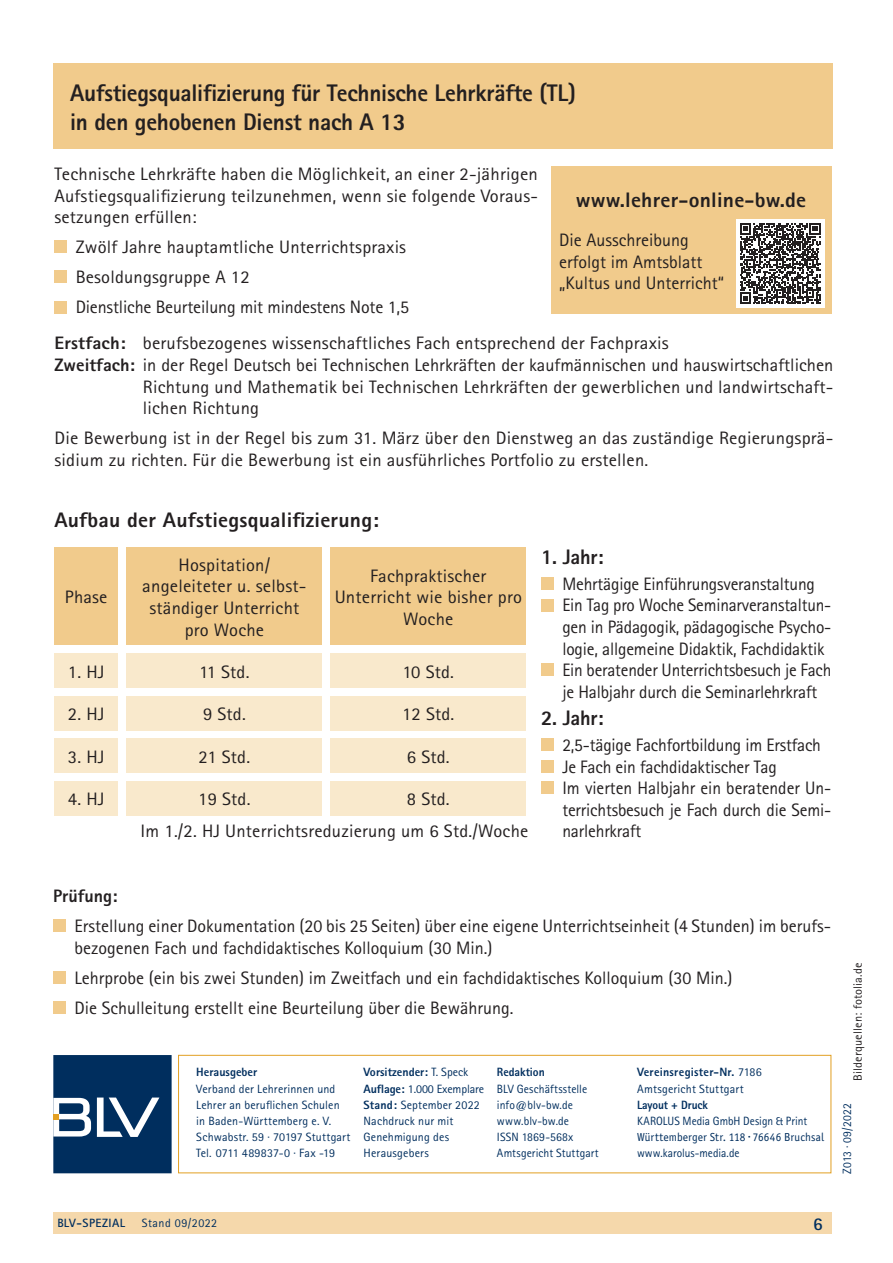
<style>
.page{position:relative;width:893px;height:1263px;background:#fff}
.page>*{position:absolute;margin:0;border:0;box-sizing:border-box;transform-origin:0 0}
.t1{font:800 24px/28.8px "Rotis Sans Serif";letter-spacing:-.01em;color:#231f20}
.t2{font:800 21px "Rotis Sans Serif";letter-spacing:.01em;color:#231f20}
.t3{font:18px/21.6px "Rotis Sans Serif";color:#231f20}
.t4{font:18px/21.6px "Rotis Sans Serif";color:#231f20;text-align:justify;scale:1.04 1}
.t5{font:800 18px "Rotis Sans Serif";color:#231f20}
.t6{font:700 18px "Rotis Sans Serif";color:#002e5e}
.t7{font:12px/16.2px "Rotis Sans Serif";letter-spacing:.01em;color:#002e5e}
.t8{font:12px "Rotis Sans Serif";letter-spacing:.01em;color:#002e5e;scale:.95 1}
.t9{font:12px "Officina Sans";letter-spacing:.01em;color:#002e5e}
.t10{font:12px "Rotis Sans Serif";letter-spacing:.01em;color:#231f20}
.t11{font:800 12px "Rotis Sans Serif";letter-spacing:-.005em;color:#002e5e}
.t12{font:12px "Rotis Sans Serif";letter-spacing:.04em;color:#002e5e}
.t13{font:800 12px "Rotis Sans Serif";letter-spacing:-.005em;color:#002e5e;scale:.95 1}
.t14{font:700 12px "Rotis Sans Serif";letter-spacing:.04em;color:#002e5e}
.s1{font-weight:800}
</style>
<div class="page">
<div style="left:53px;top:1212px;width:778px;height:21px;background:#f5d8ab"></div>
<div style="left:54px;top:240px;width:13px;height:13px;background:#f1cb8c"></div>
<div style="left:54px;top:271px;width:13px;height:12px;background:#f1cb8c"></div>
<div style="left:54px;top:301px;width:13px;height:12px;background:#f1cb8c"></div>
<div style="left:53px;top:64px;width:779px;height:85px;background:#f1cb8c"></div>
<div style="left:551px;top:166px;width:280px;height:148px;background:#f1cb8c"></div>
<div style="left:54px;top:547px;width:64px;height:98px;background:#f1cb8c"></div>
<div style="left:54px;top:654px;width:64px;height:34px;background:#f9e9cc"></div>
<div style="left:54px;top:696px;width:64px;height:34px;background:#f9e9cc"></div>
<div style="left:54px;top:739px;width:64px;height:34px;background:#f9e9cc"></div>
<div style="left:54px;top:781px;width:64px;height:34px;background:#f9e9cc"></div>
<div style="left:127px;top:547px;width:195px;height:98px;background:#f1cb8c"></div>
<div style="left:127px;top:654px;width:195px;height:34px;background:#f9e9cc"></div>
<div style="left:127px;top:696px;width:195px;height:34px;background:#f9e9cc"></div>
<div style="left:127px;top:739px;width:195px;height:34px;background:#f9e9cc"></div>
<div style="left:127px;top:781px;width:195px;height:34px;background:#f9e9cc"></div>
<div style="left:331px;top:547px;width:195px;height:98px;background:#f1cb8c"></div>
<div style="left:331px;top:654px;width:195px;height:34px;background:#f9e9cc"></div>
<div style="left:331px;top:696px;width:195px;height:34px;background:#f9e9cc"></div>
<div style="left:331px;top:739px;width:195px;height:34px;background:#f9e9cc"></div>
<div style="left:331px;top:781px;width:195px;height:34px;background:#f9e9cc"></div>
<div style="left:541px;top:577px;width:13px;height:13px;background:#f1cb8c"></div>
<div style="left:541px;top:599px;width:13px;height:12px;background:#f1cb8c"></div>
<div style="left:541px;top:663px;width:13px;height:13px;background:#f1cb8c"></div>
<div style="left:541px;top:738px;width:13px;height:13px;background:#f1cb8c"></div>
<div style="left:541px;top:760px;width:13px;height:12px;background:#f1cb8c"></div>
<div style="left:541px;top:781px;width:13px;height:13px;background:#f1cb8c"></div>
<div style="left:53px;top:919px;width:13px;height:13px;background:#f1cb8c"></div>
<div style="left:53px;top:971px;width:13px;height:12px;background:#f1cb8c"></div>
<div style="left:53px;top:1001px;width:13px;height:13px;background:#f1cb8c"></div>
<div style="left:178px;top:1055px;width:653px;height:118px;border:1px solid #e3a023"></div>
<svg style="left:53px;top:1055px;width:119px;height:118px"></svg>
<svg style="left:736px;top:219px;width:88px;height:88px"></svg>
<h1 class="t1" style="left:70px;top:78px;width:507px">Aufstiegsqualifizierung für Technische Lehrkräfte (TL) in den gehobenen Dienst nach A 13</h1>
<p class="t4" style="left:54px;top:163px;width:466px">Technische Lehrkräfte haben die Möglichkeit, an einer 2-jährigen Aufstiegsqualifizierung teilzunehmen, wenn sie folgende Voraus&shy;setzungen erfüllen:</p>
<p class="t3" style="left:76px;top:232px;width:335px;line-height:30.2px">Zwölf Jahre hauptamtliche Unterrichtspraxis<br>Besoldungsgruppe A 12<br>Dienstliche Beurteilung mit mindestens Note 1,5</p>
<p class="t4" style="left:54px;top:332px;width:592px"><span class="s1">Erstfach:</span> berufsbezogenes wissenschaftliches Fach entsprechend der Fachpraxis</p>
<p class="t3" style="left:54px;top:354px;width:780px"><span class="s1">Zweitfach:</span> in der Regel Deutsch bei Technischen Lehrkräften der kaufmännischen und hauswirtschaftlichen</p>
<p class="t3" style="left:143px;top:375px;width:692px">Richtung und Mathematik bei Technischen Lehrkräften der gewerblichen und landwirtschaft-</p>
<p class="t3" style="left:143px;top:397px;width:118px">lichen Richtung</p>
<p class="t4" style="left:54px;top:427px;width:750px">Die Bewerbung ist in der Regel bis zum 31. März über den Dienstweg an das zuständige Regierungsprä&shy;sidium zu richten. Für die Bewerbung ist ein ausführliches Portfolio zu erstellen.</p>
<p class="t2" style="left:576px;top:187px;width:232px">www.lehrer-online-bw.de</p>
<p class="t3" style="left:559px;top:229px;width:166px">Die Ausschreibung erfolgt im Amtsblatt „Kultus und Unterricht“</p>
<p class="t2" style="left:54px;top:506px;width:326px">Aufbau der Aufstiegsqualifizierung:</p>
<p class="t3" style="left:142px;top:554px;width:166px;text-align:center">Hospitation/ angeleiteter u. selbst&shy;ständiger Unterricht pro Woche</p>
<p class="t3" style="left:199px;top:661px;width:52px">11 Std.</p>
<p class="t3" style="left:203px;top:703px;width:44px">9 Std.</p>
<p class="t3" style="left:199px;top:746px;width:53px">21 Std.</p>
<p class="t3" style="left:198px;top:788px;width:54px">19 Std.</p>
<p class="t3" style="left:335px;top:565px;width:189px;text-align:center">Fachpraktischer<br>Unterricht wie bisher pro<br>Woche</p>
<p class="t3" style="left:65px;top:586px;width:44px">Phase</p>
<p class="t3" style="left:402px;top:661px;width:53px">10 Std.</p>
<p class="t3" style="left:402px;top:703px;width:54px">12 Std.</p>
<p class="t3" style="left:407px;top:746px;width:44px">6 Std.</p>
<p class="t3" style="left:407px;top:788px;width:44px">8 Std.</p>
<p class="t3" style="left:68px;top:661px;width:38px">1. HJ</p>
<p class="t3" style="left:68px;top:703px;width:38px">2. HJ</p>
<p class="t3" style="left:68px;top:746px;width:38px">3. HJ</p>
<p class="t3" style="left:68px;top:788px;width:38px">4. HJ</p>
<p class="t3" style="left:141px;top:820px;width:389px">Im 1./2. HJ Unterrichtsreduzierung um 6 Std./Woche</p>
<p class="t2" style="left:541px;top:543px;width:64px">1. Jahr:</p>
<p class="t3" style="left:562px;top:573px;width:270px">Mehrtägige Einführungsveranstaltung Ein Tag pro Woche Seminarveranstaltun&shy;gen in Pädagogik, pädagogische Psycho&shy;logie, allgemeine Didaktik, Fachdidaktik Ein beratender Unterrichtsbesuch je Fach je Halbjahr durch die Seminarlehrkraft</p>
<p class="t2" style="left:541px;top:705px;width:64px">2. Jahr:</p>
<p class="t3" style="left:562px;top:734px;width:270px">2,5-tägige Fachfortbildung im Erstfach Je Fach ein fachdidaktischer Tag<br>Im vierten Halbjahr ein beratender Un&shy;terrichtsbesuch je Fach durch die Semi&shy;narlehrkraft</p>
<p class="t5" style="left:53px;top:884px;width:66px">Prüfung:</p>
<p class="t3" style="left:74px;top:915px;width:758px">Erstellung einer Dokumentation (20 bis 25 Seiten) über eine eigene Unterrichtseinheit (4 Stunden) im berufs&shy;bezogenen Fach und fachdidaktisches Kolloquium (30 Min.)</p>
<p class="t3" style="left:74px;top:962px;width:659px;line-height:30.2px">Lehrprobe (ein bis zwei Stunden) im Zweitfach und ein fachdidaktisches Kolloquium (30 Min.)<br>Die Schulleitung erstellt eine Beurteilung über die Bewährung.</p>
<p class="t11" style="left:196px;top:1065px;width:63px">Herausgeber</p>
<p class="t7" style="left:196px;top:1080px;width:156px">Verband der Lehrerinnen und<br>Lehrer an beruflichen Schulen in Baden-Württemberg e. V.<br>Schwabstr. 59 · 70197 Stuttgart<br>Tel. 0711 489837-0 · Fax -19</p>
<p class="t7" style="left:364px;top:1064px;width:122px"><span class="s1">Vorsitzender:</span> T. Speck<br><span class="s1">Auflage:</span> 1.000 Exemplare<br><span class="s1">Stand:</span> September 2022<br>Nachdruck nur mit<br>Genehmigung des<br>Herausgebers</p>
<p class="t7" style="left:637px;top:1064px;width:126px"><span class="s1">Vereinsregister-Nr.</span> 7186<br>Amtsgericht Stuttgart</p>
<p class="t11" style="left:497px;top:1065px;width:49px">Redaktion</p>
<p class="t7" style="left:497px;top:1080px;width:103px">BLV Geschäftsstelle info@blv-bw.de www.blv-bw.de<br>ISSN 1869-568x<br>Amtsgericht Stuttgart</p>
<p class="t13" style="left:637px;top:1097px;width:76px">Layout + Druck</p>
<p class="t8" style="left:637px;top:1114px;width:181px">KAROLUS Media GmbH Design &amp; Print</p>
<p class="t9" style="left:637px;top:1130px;width:189px">Württemberger Str. 118 · 76646 Bruchsal</p>
<p class="t8" style="left:637px;top:1146px;width:109px">www.karolus-media.de</p>
<p class="t10" style="left:851px;top:1081px;width:120px;rotate:-90deg">Bilderquellen: fotolia.de</p>
<p class="t7" style="left:839px;top:1174px;width:72px;rotate:-90deg">Z013 · 09/2022</p>
<p class="t14" style="left:57px;top:1216px;width:69px">BLV-SPEZIAL</p>
<p class="t12" style="left:142px;top:1216px;width:77px">Stand 09/2022</p>
<p class="t6" style="left:813px;top:1212px;width:11px">6</p>
</div>
